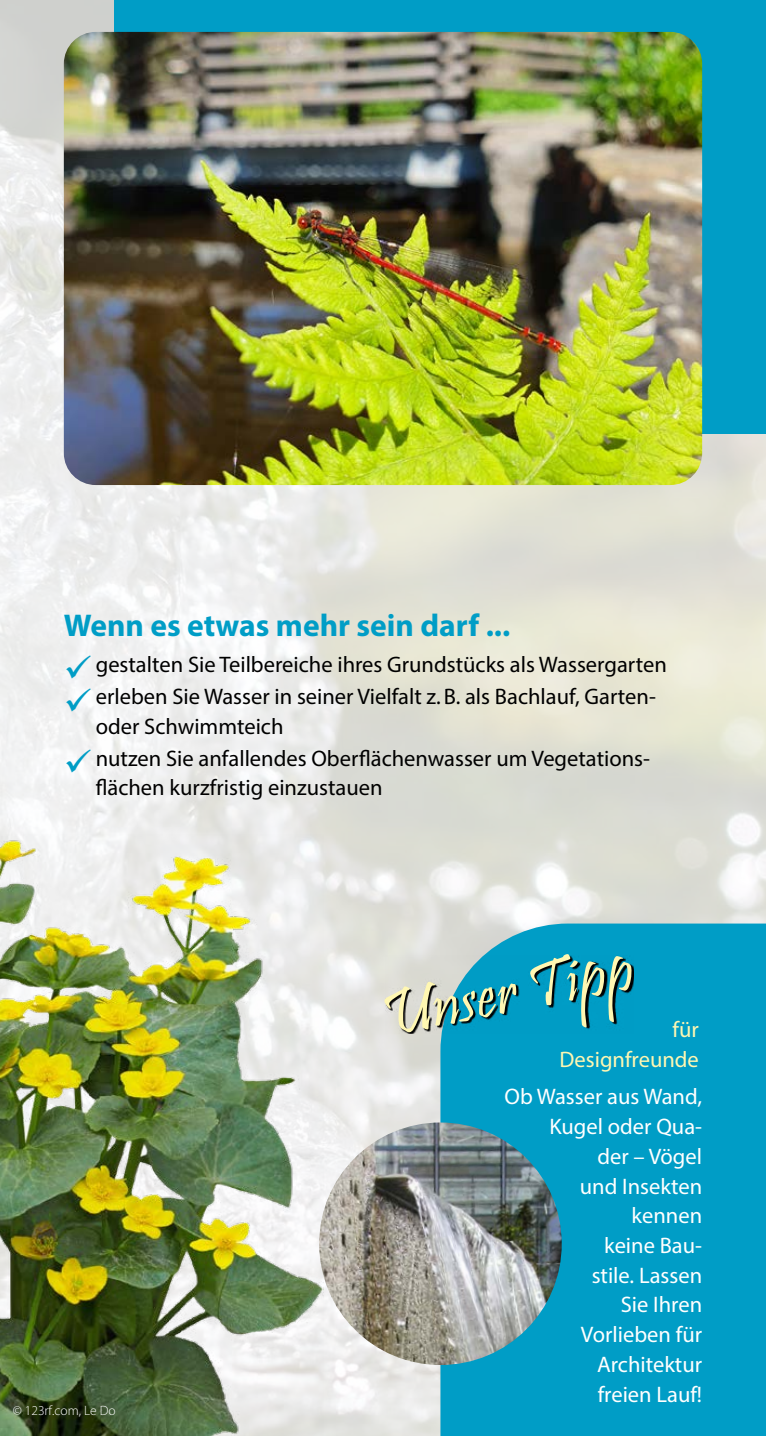
<style>
.page{position:relative;width:766px;height:1436px;background:#fff}
.page>*{position:absolute;margin:0;border:0;box-sizing:border-box;transform-origin:0 0}
.unser_tipp{font:67.5px "Pristina";color:#fff7b2}
.unterueberschrift{font:700 31.5px "Myriad Pro";color:#009dc6}
.t1{font:22.5px/29.2px "Myriad Pro";color:#000}
.beschriftung_oval{font:22.5px/29.7px "Myriad Pro";color:#fff;text-align:right}
.beschriftung_oval-2{font:22.5px/29.7px "Myriad Pro";color:#fff7b2;text-align:right}
.t2{font:300 13.5px "Myriad Pro";color:#fff}
</style>
<div class="page">
<img style="left:0;top:0;width:765px;height:1435px">
<div style="left:440px;top:923px;width:325px;height:512px;background:#009dc6"></div>
<div style="left:115px;top:0;width:650px;height:434px;background:#009dc6"></div>
<img style="left:64px;top:32px;width:638px;height:453px">
<svg style="left:385px;top:955px;width:248px;height:79px;background:#3792a9"></svg>
<img style="left:0;top:834px;width:323px;height:601px">
<img style="left:319px;top:1122px;width:242px;height:242px;border-radius:121px">
<svg style="left:66px;top:655px;width:25px;height:23px"></svg>
<svg style="left:66px;top:687px;width:25px;height:24px"></svg>
<svg style="left:66px;top:749px;width:25px;height:23px"></svg>
<h3 class="unterueberschrift" style="left:64px;top:605px;width:448px">Wenn es etwas mehr sein darf ...</h3>
<p class="t1" style="left:96px;top:649px;width:572px">gestalten Sie Teilbereiche ihres Grundstücks als Wassergarten</p>
<p class="t1" style="left:96px;top:681px;width:561px">erleben Sie Wasser in seiner Vielfalt z.B. als Bachlauf, Garten&shy;oder Schwimmteich</p>
<p class="t1" style="left:96px;top:743px;width:554px">nutzen Sie anfallendes Oberflächenwasser um Vegetations&shy;flächen kurzfristig einzustauen</p>
<h4 class="unser_tipp" style="left:374px;top:978px;width:257px;rotate:-11deg">Unser Tipp</h4>
<p class="beschriftung_oval-2" style="left:559px;top:1014px;width:141px">für<br>Designfreunde</p>
<p class="t2" style="left:13px;top:1402px;width:104px">© 123rf.com, Le Do</p>
<p class="beschriftung_oval" style="left:504px;top:1081px;width:199px">Ob Wasser aus Wand,<br>Kugel oder Qua-<br>der – Vögel<br>und Insekten kennen<br>keine Bau-<br>stile. Lassen<br>Sie Ihren<br>Vorlieben für<br>Architektur<br>freien Lauf!</p>
</div>
